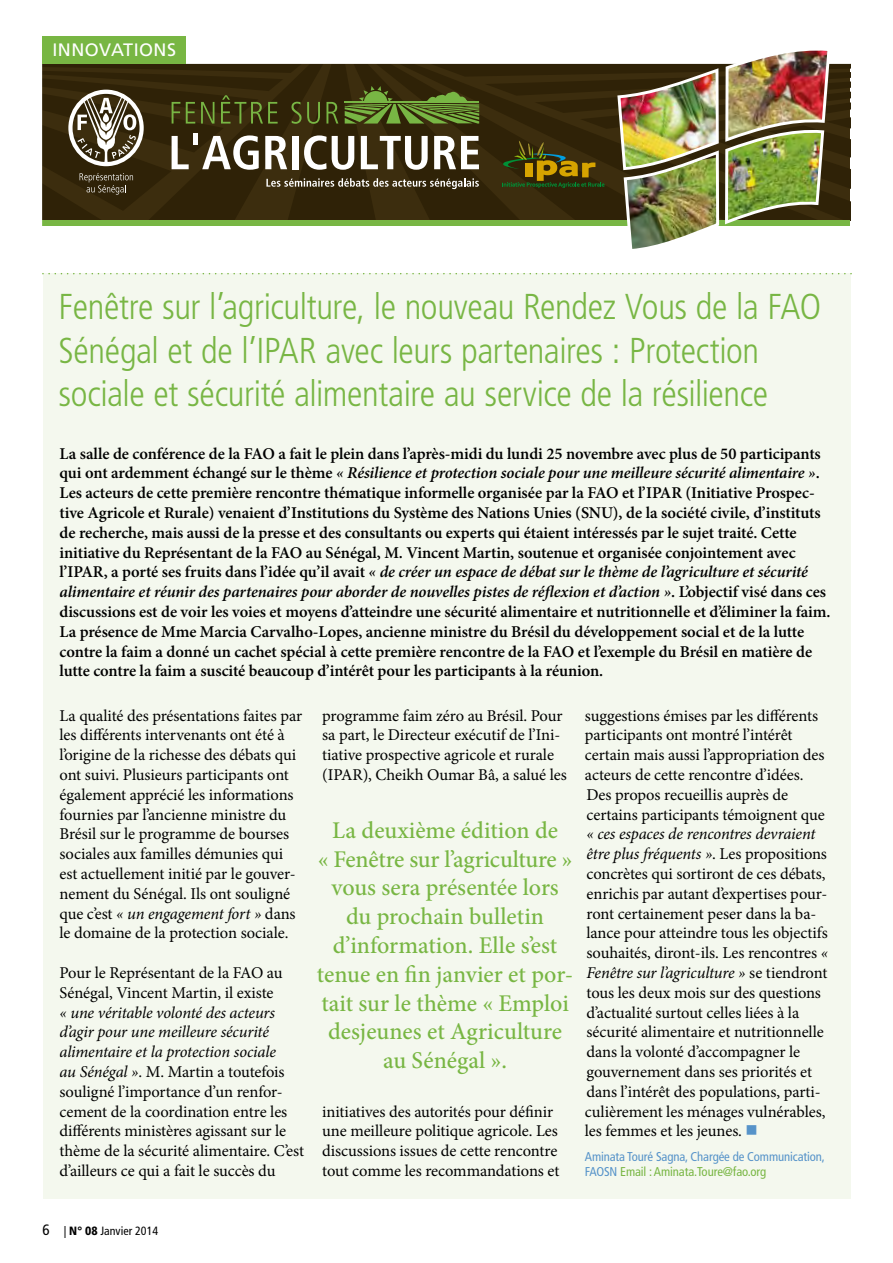
<style>
.page{position:relative;width:893px;height:1263px;background:#fff}
.page>*{position:absolute;margin:0;border:0;box-sizing:border-box;transform-origin:0 0}
.t1{font:300 condensed 36px/43.2px "Frutiger LT Std";letter-spacing:-.01em;color:#78b644}
.t2{font:500 24px/28.8px "Minion Pro";color:#78b643;text-align:center}
.t3{font:18px "Frutiger LT Std";letter-spacing:.025em;color:#fff}
.t4{font:16.5px/19.8px "Minion Pro";letter-spacing:-.005em;color:#000}
.t5{font:600 16.5px/19.8px "Minion Pro";letter-spacing:-.005em;color:#000}
.t6{font:condensed 12.75px/15.3px "Frutiger LT Std";letter-spacing:-.01em;color:#5693c9}
.t7{font:condensed 12px "Frutiger LT Std";color:#000}
.s1{font-style:italic}
.s2{color:#5693c9}
.s3{color:#78b643}
.s4{font-size:15px}
.s5{font-weight:900}
</style>
<div class="page">
<div style="left:43px;top:274px;width:808px;height:925px;background:#f4f8ee"></div>
<svg style="left:43px;top:273px;width:808px;height:1px"></svg>
<svg style="left:43px;top:63px;width:807px;height:163px;background:#392f0e"></svg>
<svg style="left:80px;top:173px;width:53px;height:22px"></svg>
<svg style="left:68px;top:90px;width:76px;height:76px"></svg>
<svg style="left:266px;top:178px;width:213px;height:11px;background:#685e49"></svg>
<svg style="left:345px;top:86px;width:134px;height:38px;background:#536824"></svg>
<svg style="left:172px;top:102px;width:8px;height:22px"></svg>
<svg style="left:186px;top:102px;width:9px;height:22px"></svg>
<svg style="left:201px;top:102px;width:13px;height:22px"></svg>
<svg style="left:221px;top:95px;width:57px;height:29px;background:#424415"></svg>
<svg style="left:291px;top:102px;width:29px;height:22px"></svg>
<svg style="left:326px;top:102px;width:12px;height:22px"></svg>
<svg style="left:172px;top:136px;width:17px;height:33px"></svg>
<div style="left:193px;top:133px;width:5px;height:12px;background:#fff"></div>
<svg style="left:202px;top:135px;width:57px;height:35px"></svg>
<svg style="left:265px;top:136px;width:22px;height:33px"></svg>
<div style="left:292px;top:136px;width:6px;height:33px;background:#fff"></div>
<svg style="left:304px;top:135px;width:50px;height:35px"></svg>
<svg style="left:361px;top:136px;width:67px;height:34px"></svg>
<svg style="left:434px;top:136px;width:45px;height:33px"></svg>
<img style="left:616px;top:50px;width:216px;height:199px">
<svg style="left:495px;top:138px;width:109px;height:50px;background:#49400d"></svg>
<div style="left:43px;top:36px;width:143px;height:28px;background:#78b643"></div>
<p class="t3" style="left:53px;top:40px;width:123px">I NNOVATIONS</p>
<h1 class="t1" style="left:58px;top:286px;width:764px">Fenêtre sur l’agriculture, le nouveau Rendez Vous de la FAO<br>Sénégal et de l’IPAR avec leurs partenaires : Protection sociale et sécurité alimentaire au service de la résilience</h1>
<p class="t5" style="left:60px;top:443px;width:772px">La salle de conférence de la FAO a fait le plein dans l’après-midi du lundi 25 novembre avec plus de 50 participants qui ont ardemment échangé sur le thème <span class="s1">« Résilience et protection sociale pour une meilleure sécurité alimentaire »</span>.<br>Les acteurs de cette première rencontre thématique informelle organisée par la FAO et l’IPAR (Initiative Prospec&shy;tive Agricole et Rurale) venaient d’Institutions du Système des Nations Unies (SNU), de la société civile, d’instituts de recherche, mais aussi de la presse et des consultants ou experts qui étaient intéressés par le sujet traité. Cette initiative du Représentant de la FAO au Sénégal, M. Vincent Martin, soutenue et organisée conjointement avec l’IPAR, a porté ses fruits dans l’idée qu’il avait <span class="s1">« de créer un espace de débat sur le thème de l’agriculture et sécurité alimentaire et réunir des partenaires pour aborder de nouvelles pistes de réflexion et d’action »</span>. L’objectif visé dans ces discussions est de voir les voies et moyens d’atteindre une sécurité alimentaire et nutritionnelle et d’éliminer la faim.<br>La présence de Mme Marcia Carvalho-Lopes, ancienne ministre du Brésil du développement social et de la lutte contre la faim a donné un cachet spécial à cette première rencontre de la FAO et l’exemple du Brésil en matière de lutte contre la faim a suscité beaucoup d’intérêt pour les participants à la réunion.</p>
<p class="t4" style="left:60px;top:705px;width:244px">La qualité des présentations faites par les différents intervenants ont été à l’origine de la richesse des débats qui ont suivi. Plusieurs participants ont également apprécié les informations fournies par l’ancienne ministre du Brésil sur le programme de bourses sociales aux familles démunies qui est actuellement initié par le gouver&shy;nement du Sénégal. Ils ont souligné que c’est <span class="s1">« un engagement fort »</span> dans le domaine de la protection sociale.</p>
<p class="t4" style="left:60px;top:963px;width:225px">Pour le Représentant de la FAO au<br>Sénégal, Vincent Martin, il existe</p>
<p class="t4" style="left:60px;top:1002px;width:246px"><span class="s1">« une véritable volonté des acteurs d’agir pour une meilleure sécurité alimentaire et la protection sociale<br>au Sénégal »</span>. M. Martin a toutefois souligné l’importance d’un renfor&shy;cement de la coordination entre les différents ministères agissant sur le thème de la sécurité alimentaire. C’est d’ailleurs ce qui a fait le succès du</p>
<p class="t4" style="left:322px;top:705px;width:246px">programme faim zéro au Brésil. Pour sa part, le Directeur exécutif de l’Ini&shy;tiative prospective agricole et rurale (IPAR), Cheikh Oumar Bâ, a salué les</p>
<h2 class="t2" style="left:317px;top:816px;width:258px">La deuxième édition de<br>« Fenêtre sur l’agriculture » vous sera présentée lors du prochain bulletin d’information. Elle s’est tenue en fin janvier et por&shy;tait sur le thème « Emploi desjeunes et Agriculture au Sénégal ».</h2>
<p class="t4" style="left:322px;top:1101px;width:239px">initiatives des autorités pour définir une meilleure politique agricole. Les discussions issues de cette rencontre tout comme les recommandations et</p>
<p class="t4" style="left:585px;top:705px;width:241px">suggestions émises par les différents participants ont montré l’intérêt certain mais aussi l’appropriation des acteurs de cette rencontre d’idées.<br>Des propos recueillis auprès de certains participants témoignent que</p>
<p class="t4" style="left:585px;top:824px;width:245px"><span class="s1">« ces espaces de rencontres devraient être plus fréquents »</span>. Les propositions concrètes qui sortiront de ces débats, enrichis par autant d’expertises pour&shy;ront certainement peser dans la ba&shy;lance pour atteindre tous les objectifs souhaités, diront-ils. Les rencontres <span class="s1">« Fenêtre sur l’agriculture »</span> se tiendront tous les deux mois sur des questions d’actualité surtout celles liées à la sécurité alimentaire et nutritionnelle dans la volonté d’accompagner le gouvernement dans ses priorités et dans l’intérêt des populations, parti&shy;culièrement les ménages vulnérables, les femmes et les jeunes. <span class="s2">■</span></p>
<p class="t6" style="left:585px;top:1149px;width:241px">Aminata Touré Sagna, Chargée de Communication,<br>FAOSN <span class="s3">Email : Aminata.Toure@fao.org</span></p>
<p class="t7" style="left:43px;top:1223px;width:117px"><span class="s4">6</span> | <span class="s5">N° 08</span> Janvier 2014</p>
</div>
